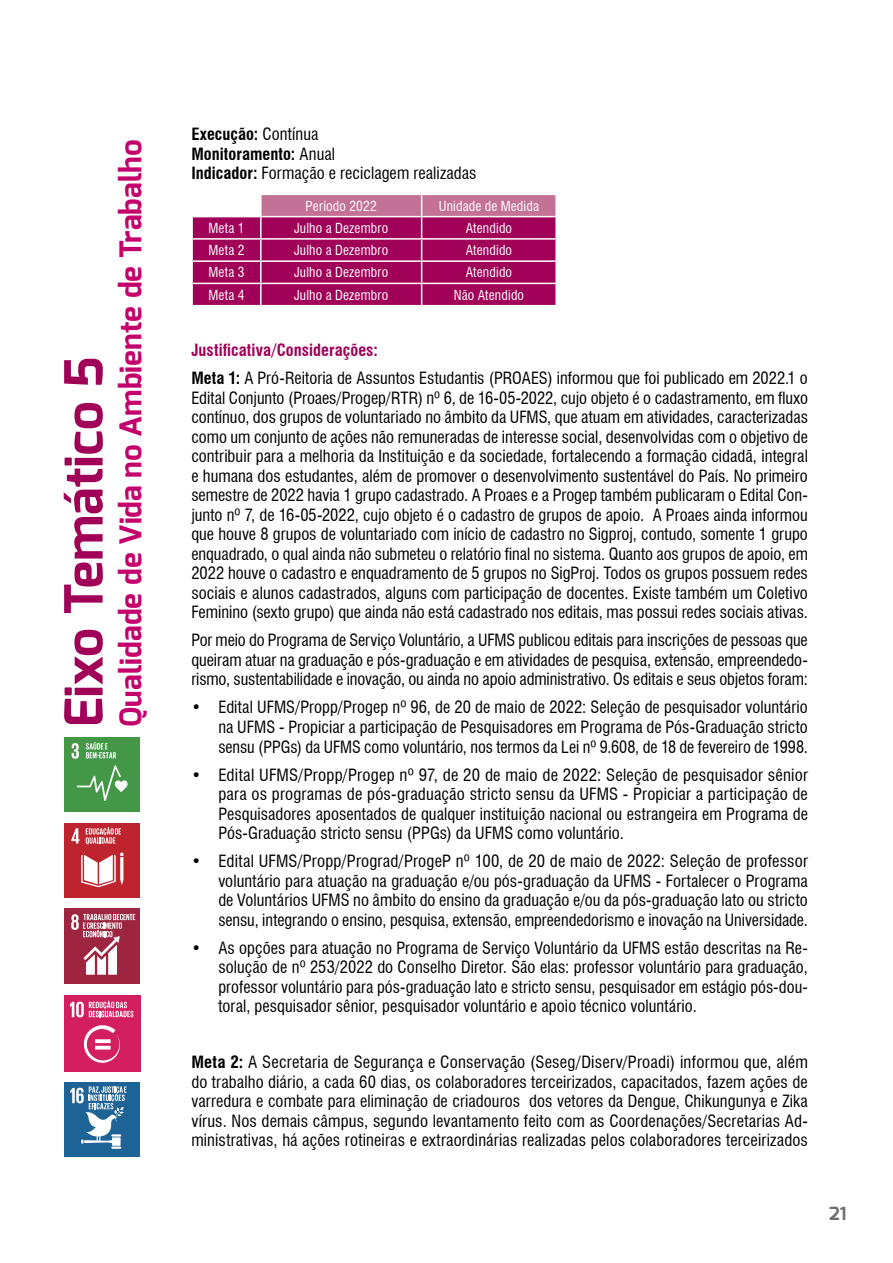
<style>
.page{position:relative;width:893px;height:1263px;background:#fff}
.page>*{position:absolute;margin:0;border:0;box-sizing:border-box;transform-origin:0 0}
.t1{font:700 52.5px "Exo";color:#a00057}
.t2{font:700 30px "Exo";letter-spacing:.005em;color:#c3006b}
.t3{font:700 18px "Exo";color:#706f6f}
.t4{font:condensed 16.5px/19.5px "Swiss 721 BT";color:#000;text-align:justify}
.t5{font:condensed 13.5px "Swiss 721 BT";letter-spacing:.015em;color:#fff}
.s1{font-weight:700}
.s2{font-weight:700;color:#a00057}
</style>
<div class="page">
<div style="left:64px;top:908px;width:76px;height:76px;background:#9e2540"></div>
<svg style="left:71px;top:914px;width:64px;height:61px"></svg>
<div style="left:65px;top:1082px;width:75px;height:75px;background:#1d6395"></div>
<svg style="left:70px;top:1086px;width:57px;height:63px"></svg>
<div style="left:64px;top:995px;width:77px;height:76px;background:#d31e5f"></div>
<svg style="left:83px;top:1025px;width:37px;height:38px"></svg>
<svg style="left:70px;top:1001px;width:63px;height:16px"></svg>
<div style="left:64px;top:823px;width:76px;height:74px;background:#bd242d"></div>
<svg style="left:71px;top:828px;width:8px;height:15px"></svg>
<svg style="left:81px;top:852px;width:42px;height:35px"></svg>
<svg style="left:86px;top:827px;width:35px;height:17px"></svg>
<div style="left:64px;top:738px;width:76px;height:74px;background:#439746"></div>
<svg style="left:72px;top:743px;width:7px;height:16px"></svg>
<svg style="left:77px;top:765px;width:51px;height:36px"></svg>
<svg style="left:86px;top:742px;width:30px;height:16px"></svg>
<svg style="left:192px;top:194px;width:364px;height:111px;background:#af2d73"></svg>
<hr style="left:555px;top:284px;width:2px;height:21px;background:#fff">
<h1 class="t1" style="left:50px;top:727px;width:372px;rotate:-90deg">Eixo Temático 5</h1>
<h2 class="t2" style="left:111px;top:727px;width:589px;rotate:-90deg">Qualidade de Vida no Ambiente de Trabalho</h2>
<p class="t4" style="left:191px;top:124px;width:287px;text-align:left"><span class="s1">Execução:</span> Contínua<br><span class="s1">Monitoramento:</span> Anual<br><span class="s1">Indicador:</span> Formação e reciclagem realizadas</p>
<p class="t5" style="left:306px;top:198px;width:73px">Período 2022</p>
<p class="t5" style="left:439px;top:198px;width:102px">Unidade de Medida</p>
<p class="t5" style="left:208px;top:220px;width:38px">Meta 1</p>
<p class="t5" style="left:294px;top:220px;width:96px">Julho a Dezembro</p>
<p class="t5" style="left:466px;top:220px;width:48px">Atendido</p>
<p class="t5" style="left:208px;top:242px;width:38px">Meta 2</p>
<p class="t5" style="left:294px;top:242px;width:96px">Julho a Dezembro</p>
<p class="t5" style="left:466px;top:242px;width:48px">Atendido</p>
<p class="t5" style="left:208px;top:264px;width:38px">Meta 3</p>
<p class="t5" style="left:294px;top:264px;width:96px">Julho a Dezembro</p>
<p class="t5" style="left:466px;top:264px;width:48px">Atendido</p>
<p class="t5" style="left:208px;top:287px;width:38px">Meta 4</p>
<p class="t5" style="left:294px;top:287px;width:96px">Julho a Dezembro</p>
<p class="t5" style="left:454px;top:287px;width:72px">Não Atendido</p>
<p class="t4" style="left:191px;top:336px;width:618px;line-height:28px"><span class="s2">Justificativa/Considerações:<br></span><span class="s1">Meta 1:</span> A Pró-Reitoria de Assuntos Estudantis (PROAES) informou que foi publicado em 2022.1 o</p>
<p class="t4" style="left:191px;top:388px;width:618px">Edital Conjunto (Proaes/Progep/RTR) nº 6, de 16-05-2022, cujo objeto é o cadastramento, em fluxo contínuo, dos grupos de voluntariado no âmbito da UFMS, que atuam em atividades, caracterizadas como um conjunto de ações não remuneradas de interesse social, desenvolvidas com o objetivo de contribuir para a melhoria da Instituição e da sociedade, fortalecendo a formação cidadã, integral e humana dos estudantes, além de promover o desenvolvimento sustentável do País. No primeiro semestre de 2022 havia 1 grupo cadastrado. A Proaes e a Progep também publicaram o Edital Con&shy;junto nº 7, de 16-05-2022, cujo objeto é o cadastro de grupos de apoio. A Proaes ainda informou que houve 8 grupos de voluntariado com início de cadastro no Sigproj, contudo, somente 1 grupo enquadrado, o qual ainda não submeteu o relatório final no sistema. Quanto aos grupos de apoio, em 2022 houve o cadastro e enquadramento de 5 grupos no SigProj. Todos os grupos possuem redes sociais e alunos cadastrados, alguns com participação de docentes. Existe também um Coletivo Feminino (sexto grupo) que ainda não está cadastrado nos editais, mas possui redes sociais ativas.</p>
<p class="t4" style="left:191px;top:631px;width:618px">Por meio do Programa de Serviço Voluntário, a UFMS publicou editais para inscrições de pessoas que queiram atuar na graduação e pós-graduação e em atividades de pesquisa, extensão, empreendedo&shy;rismo, sustentabilidade e inovação, ou ainda no apoio administrativo. Os editais e seus objetos foram:</p>
<p class="t4" style="left:218px;top:698px;width:591px;text-indent:-27px">• Edital UFMS/Propp/Progep nº 96, de 20 de maio de 2022: Seleção de pesquisador voluntário na UFMS - Propiciar a participação de Pesquisadores em Programa de Pós-Graduação stricto sensu (PPGs) da UFMS como voluntário, nos termos da Lei nº 9.608, de 18 de fevereiro de 1998.</p>
<p class="t4" style="left:218px;top:765px;width:591px;text-indent:-27px">• Edital UFMS/Propp/Progep nº 97, de 20 de maio de 2022: Seleção de pesquisador sênior para os programas de pós-graduação stricto sensu da UFMS - Propiciar a participação de Pesquisadores aposentados de qualquer instituição nacional ou estrangeira em Programa de Pós-Graduação stricto sensu (PPGs) da UFMS como voluntário.</p>
<p class="t4" style="left:218px;top:851px;width:591px;text-indent:-27px">• Edital UFMS/Propp/Prograd/ProgeP nº 100, de 20 de maio de 2022: Seleção de professor voluntário para atuação na graduação e/ou pós-graduação da UFMS - Fortalecer o Programa de Voluntários UFMS no âmbito do ensino da graduação e/ou da pós-graduação lato ou stricto sensu, integrando o ensino, pesquisa, extensão, empreendedorismo e inovação na Universidade.</p>
<p class="t4" style="left:218px;top:938px;width:591px;text-indent:-27px">• As opções para atuação no Programa de Serviço Voluntário da UFMS estão descritas na Re&shy;solução de nº 253/2022 do Conselho Diretor. São elas: professor voluntário para graduação, professor voluntário para pós-graduação lato e stricto sensu, pesquisador em estágio pós-dou&shy;toral, pesquisador sênior, pesquisador voluntário e apoio técnico voluntário.</p>
<p class="t4" style="left:191px;top:1052px;width:618px"><span class="s1">Meta 2:</span> A Secretaria de Segurança e Conservação (Seseg/Diserv/Proadi) informou que, além do trabalho diário, a cada 60 dias, os colaboradores terceirizados, capacitados, fazem ações de varredura e combate para eliminação de criadouros dos vetores da Dengue, Chikungunya e Zika vírus. Nos demais câmpus, segundo levantamento feito com as Coordenações/Secretarias Ad&shy;ministrativas, há ações rotineiras e extraordinárias realizadas pelos colaboradores terceirizados</p>
<p class="t3" style="left:829px;top:1202px;width:19px">21</p>
</div>
